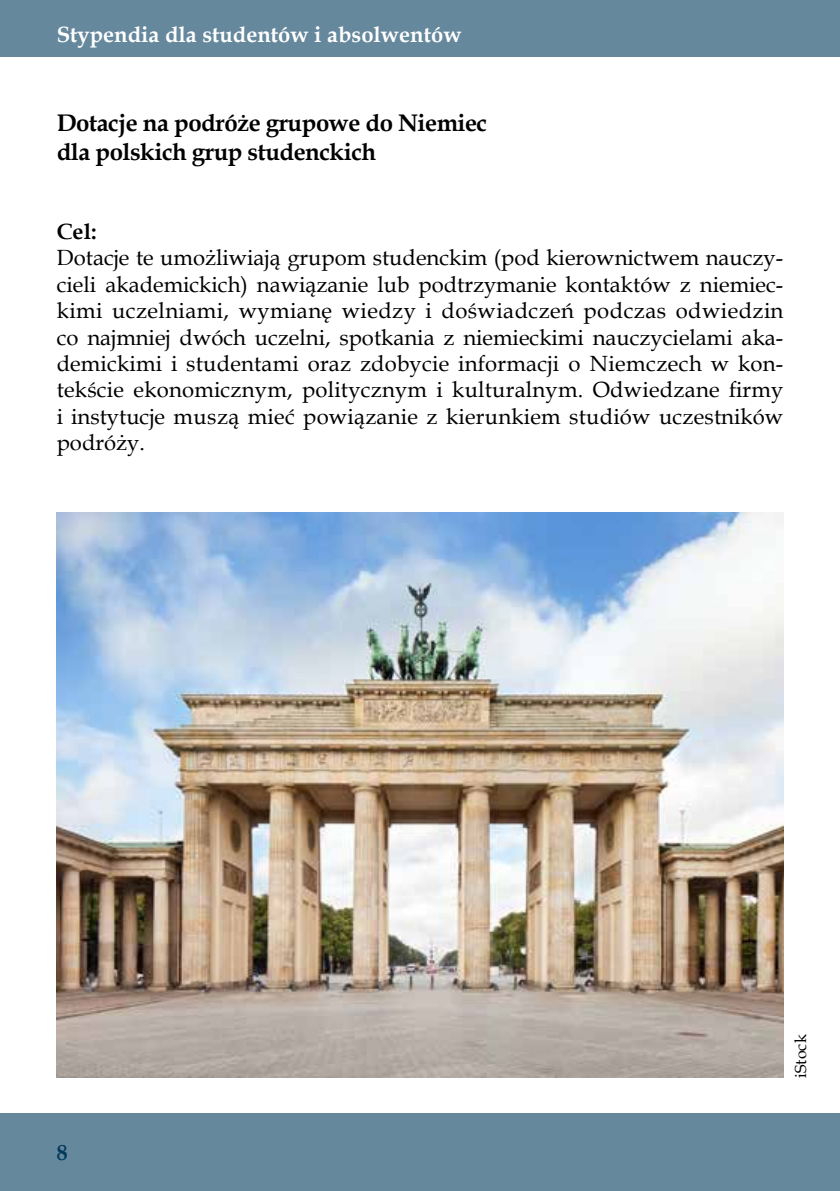
<style>
.page{position:relative;width:840px;height:1191px;background:#fff}
.page>*{position:absolute;margin:0;border:0;box-sizing:border-box;transform-origin:0 0}
.t1{font:700 24px "Book Antiqua";letter-spacing:-.02em;color:#000}
.t2{font:22px/26.4px "Book Antiqua";letter-spacing:.01em;color:#000;text-align:justify}
.Heading_1{font:700 22px "Book Antiqua";color:#fff}
.t3{font:700 22px "Book Antiqua";color:#000}
.Heading_1-2{font:700 22px "Book Antiqua";color:#003a5d}
.t4{font:16px "Book Antiqua";color:#000}
</style>
<div class="page">
<div style="left:0;top:0;width:839px;height:57px;background:#66889d"></div>
<div style="left:0;top:1113px;width:839px;height:78px;background:#66889d"></div>
<img style="left:57px;top:512px;width:725px;height:565px">
<p class="Heading_1" style="left:57px;top:20px;width:406px">Stypendia dla studentów i absolwentów</p>
<p class="t1" style="left:57px;top:106px;width:432px">Dotacje na podróże grupowe do Niemiec</p>
<p class="t1" style="left:57px;top:135px;width:321px">dla polskich grup studenckich</p>
<p class="t3" style="left:57px;top:216px;width:41px">Cel:</p>
<p class="t2" style="left:57px;top:244px;width:727px">Dotacje te umożliwiają grupom studenckim (pod kierownictwem nauczy&shy;cieli akademickich) nawiązanie lub podtrzymanie kontaktów z niemiec&shy;kimi uczelniami, wymianę wiedzy i doświadczeń podczas odwiedzin co najmniej dwóch uczelni, spotkania z niemieckimi nauczycielami aka&shy;demickimi i studentami oraz zdobycie informacji o Niemczech w kon&shy;tekście ekonomicznym, politycznym i kulturalnym. Odwiedzane firmy i instytucje muszą mieć powiązanie z kierunkiem studiów uczestników podróży.</p>
<p class="Heading_1-2" style="left:57px;top:1137px;width:12px">8</p>
<p class="t4" style="left:789px;top:1077px;width:45px;rotate:-90deg">iStock</p>
</div>
